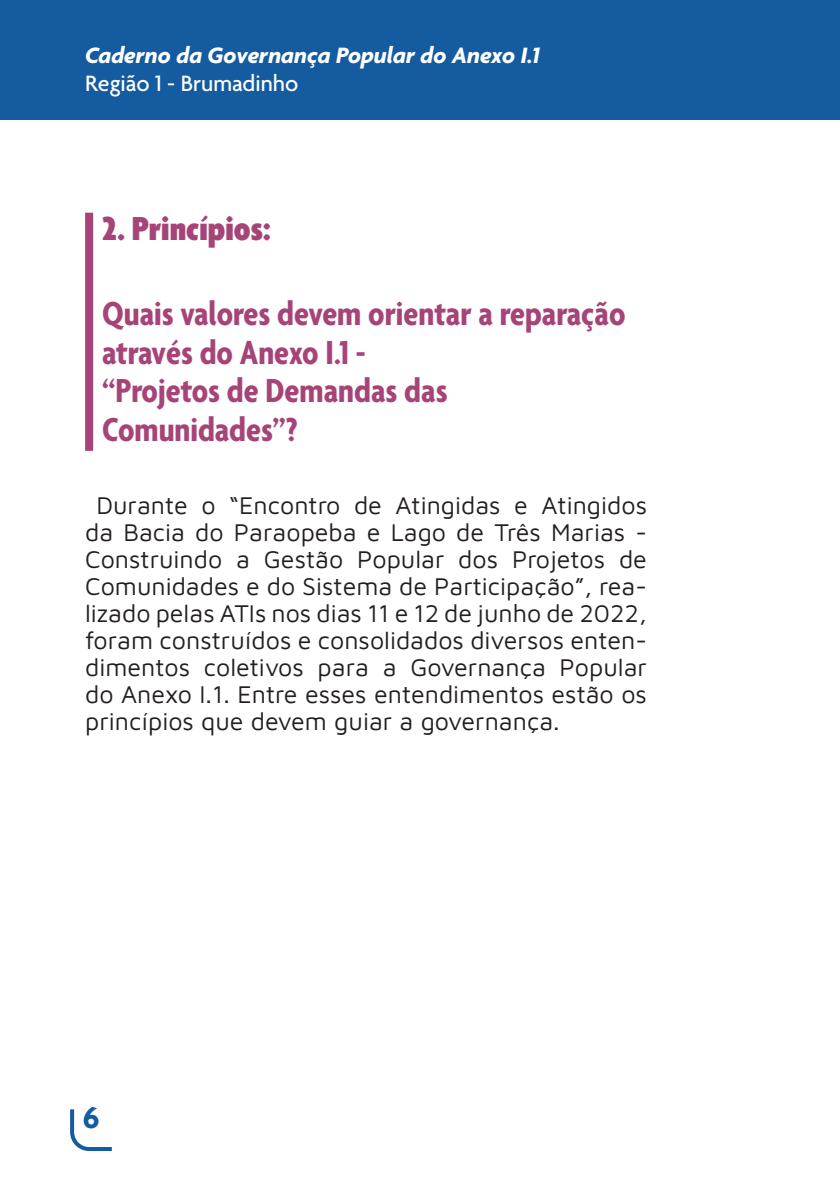
<style>
.page{position:relative;width:840px;height:1191px;background:#fff}
.page>*{position:absolute;margin:0;border:0;box-sizing:border-box;transform-origin:0 0}
.t1{font:700 condensed 36px/38.8px "Agenda";color:#a64478}
.t2{font:900 condensed 36px "Agenda";color:#a64478}
.t3{font:700 32px "Agenda";color:#145c9f}
.t4{font:25px/27px "Maven Pro";color:#231f20;text-align:justify}
.t5{font:italic 700 24px "Agenda";color:#fff}
.t6{font:500 24px "Agenda";color:#fff}
</style>
<div class="page">
<div style="left:0;top:0;width:839px;height:119px;background:#145c9f"></div>
<div style="left:85px;top:213px;width:8px;height:238px;background:#a64478"></div>
<svg style="left:70px;top:1109px;width:42px;height:42px"></svg>
<p class="t5" style="left:85px;top:42px;width:455px">Caderno da Governança Popular do Anexo I.1</p>
<p class="t6" style="left:85px;top:70px;width:215px">Região 1 - Brumadinho</p>
<h1 class="t2" style="left:102px;top:210px;width:170px">2. Princípios:</h1>
<h1 class="t1" style="left:102px;top:296px;width:524px">Quais valores devem orientar a reparação através do Anexo I.1 -<br>“Projetos de Demandas das<br>Comunidades”?</h1>
<p class="t4" style="left:85px;top:490px;width:563px;text-indent:11px">Durante o “Encontro de Atingidas e Atingidos da Bacia do Paraopeba e Lago de Três Marias - Construindo a Gestão Popular dos Projetos de Comunidades e do Sistema de Participação”, rea&shy;lizado pelas ATIs nos dias 11 e 12 de junho de 2022, foram construídos e consolidados diversos enten&shy;dimentos coletivos para a Governança Popular do Anexo I.1. Entre esses entendimentos estão os princípios que devem guiar a governança.</p>
<p class="t3" style="left:83px;top:1100px;width:18px">6</p>
</div>
